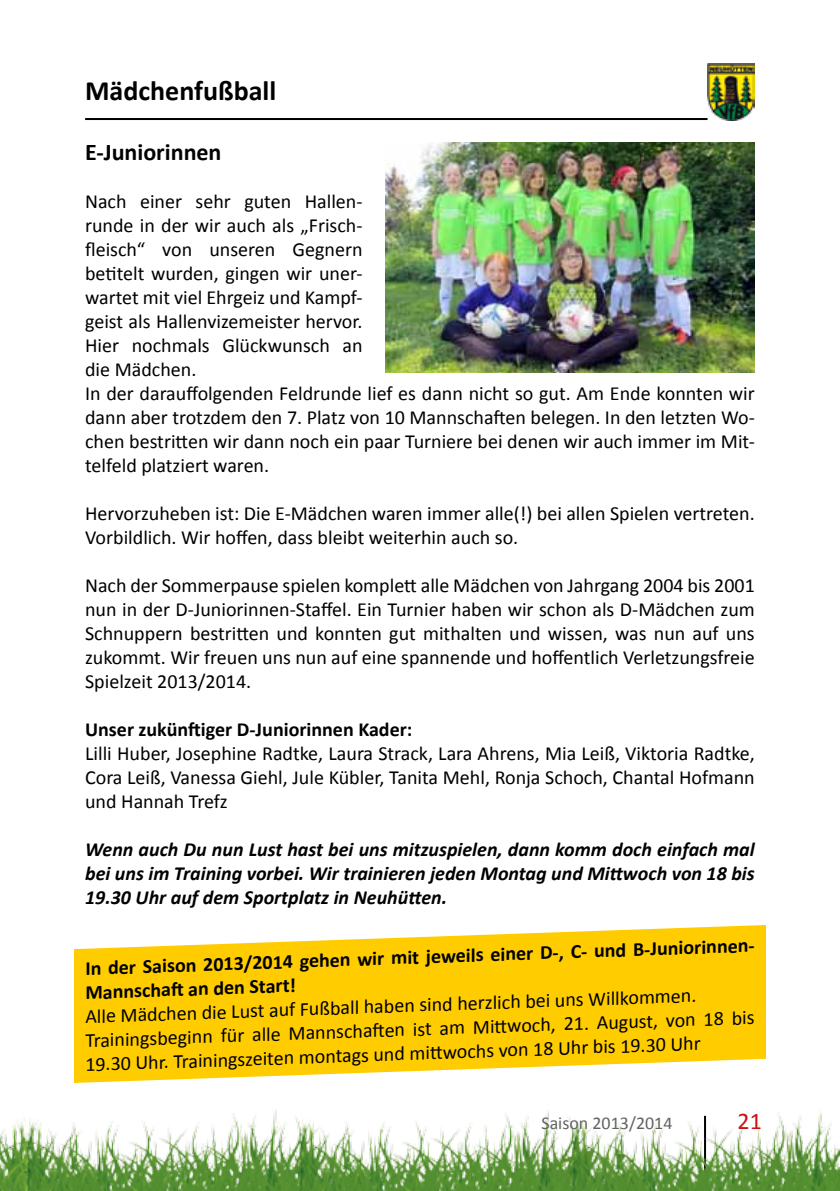
<style>
.page{position:relative;width:840px;height:1191px;background:#fff}
.page>*{position:absolute;margin:0;border:0;box-sizing:border-box;transform-origin:0 0}
.t1{font:700 28px "Calibri";color:#000}
.t2{font:700 24px "Calibri";color:#000}
.t3{font:24px "Calibri";color:#cd1013}
.t4{font:20px/24px "Calibri";color:#000}
.t5{font:italic 700 20px/24px "Calibri";color:#000;text-align:justify}
.t6{font:700 20px/24px "Calibri";color:#000}
.t7{font:18px "Calibri";color:#626261}
</style>
<div class="page">
<img style="left:85px;top:1109px;width:754px;height:82px">
<hr style="left:85px;top:118px;width:622px;height:2px;background:#000">
<img style="left:707px;top:63px;width:47px;height:57px">
<svg style="left:0;top:1119px;width:85px;height:72px"></svg>
<svg style="left:74px;top:925px;width:691px;height:158px;background:#ffd327"></svg>
<img style="left:385px;top:142px;width:369px;height:231px">
<h1 class="t1" style="left:85px;top:73px;width:193px">Mädchenfußball</h1>
<p class="t2" style="left:85px;top:137px;width:138px">E-Juniorinnen</p>
<p class="t4" style="left:85px;top:189px;width:670px">Nach einer sehr guten Hallen-<br>runde in der wir auch als „Frisch-<br>fleisch“ von unseren Gegnern<br>betitelt wurden, gingen wir uner-<br>wartet mit viel Ehrgeiz und Kampf-<br>geist als Hallenvizemeister hervor.<br>Hier nochmals Glückwunsch an<br>die Mädchen.<br>In der darauffolgenden Feldrunde lief es dann nicht so gut. Am Ende konnten wir dann aber trotzdem den 7. Platz von 10 Mannschaften belegen. In den letzten Wo&shy;chen bestritten wir dann noch ein paar Turniere bei denen wir auch immer im Mit&shy;telfeld platziert waren.</p>
<p class="t4" style="left:85px;top:501px;width:670px">Hervorzuheben ist: Die E-Mädchen waren immer alle(!) bei allen Spielen vertreten.<br>Vorbildlich. Wir hoffen, dass bleibt weiterhin auch so.</p>
<p class="t4" style="left:85px;top:573px;width:670px;text-align:justify">Nach der Sommerpause spielen komplett alle Mädchen von Jahrgang 2004 bis 2001 nun in der D-Juniorinnen-Staffel. Ein Turnier haben wir schon als D-Mädchen zum Schnuppern bestritten und konnten gut mithalten und wissen, was nun auf uns zukommt. Wir freuen uns nun auf eine spannende und hoffentlich Verletzungsfreie Spielzeit 2013/2014.</p>
<p class="t6" style="left:85px;top:717px;width:328px">Unser zukünftiger D-Juniorinnen Kader:</p>
<p class="t4" style="left:85px;top:741px;width:670px;text-align:justify">Lilli Huber, Josephine Radtke, Laura Strack, Lara Ahrens, Mia Leiß, Viktoria Radtke, Cora Leiß, Vanessa Giehl, Jule Kübler, Tanita Mehl, Ronja Schoch, Chantal Hofmann und Hannah Trefz</p>
<p class="t5" style="left:85px;top:837px;width:670px">Wenn auch Du nun Lust hast bei uns mitzuspielen, dann komm doch einfach mal bei uns im Training vorbei. Wir trainieren jeden Montag und Mittwoch von 18 bis 19.30 Uhr auf dem Sportplatz in Neuhütten.</p>
<p class="t6" style="left:84px;top:956px;width:685px;rotate:-2deg">In der Saison 2013/2014 gehen wir mit jeweils einer D-, C- und B-Juniorinnen-<br>Mannschaft an den Start!</p>
<p class="t4" style="left:83px;top:1004px;width:671px;rotate:-2deg">Alle Mädchen die Lust auf Fußball haben sind herzlich bei uns Willkommen.<br>Trainingsbeginn für alle Mannschaft en ist am Mitt woch, 21. August, von 18 bis<br>19.30 Uhr. Trainingszeiten montags und mitt wochs von 18 Uhr bis 19.30 Uhr</p>
<p class="t7" style="left:541px;top:1112px;width:133px">Saison 2013/2014</p>
<p class="t3" style="left:737px;top:1106px;width:26px">21</p>
</div>
